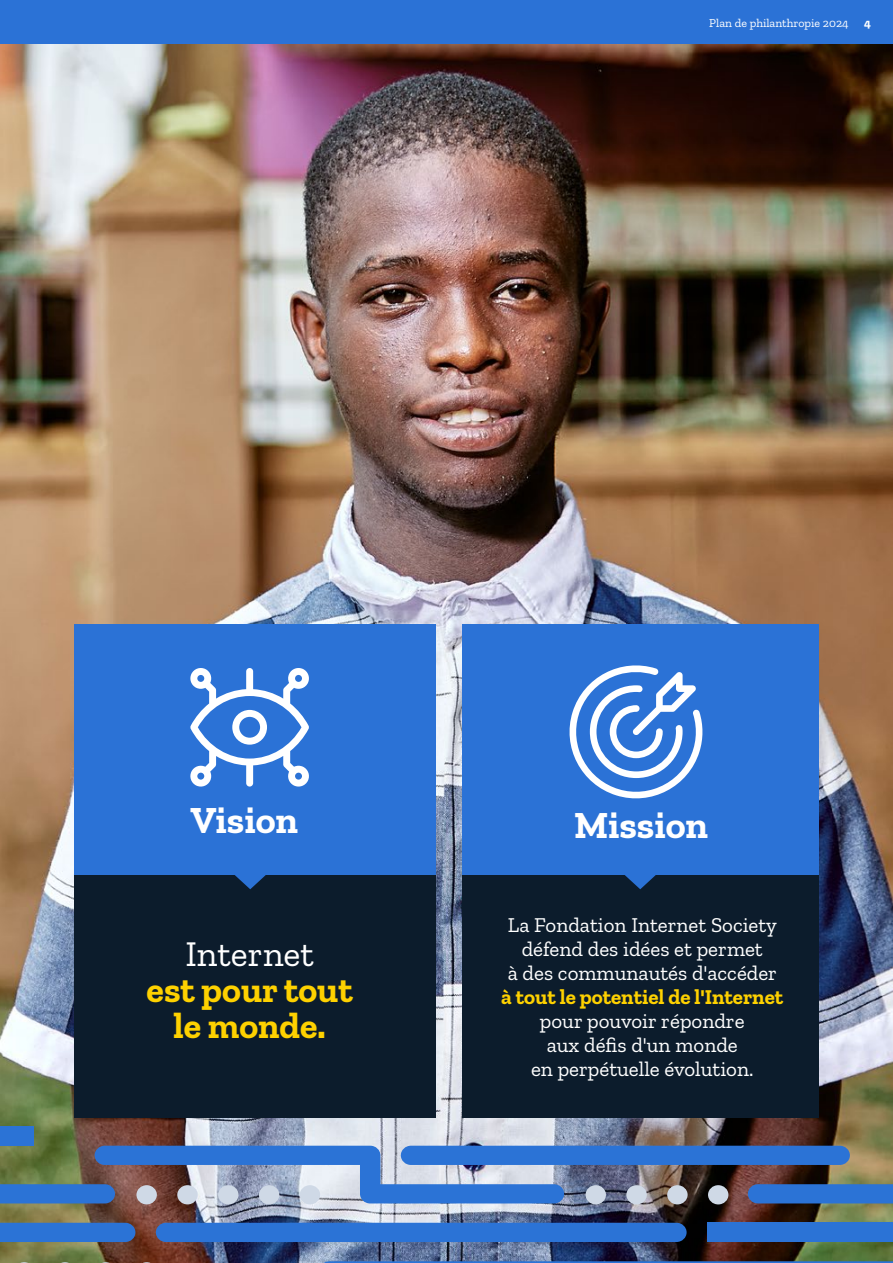
<style>
.page{position:relative;width:893px;height:1263px;background:#fff}
.page>*{position:absolute;margin:0;border:0;box-sizing:border-box;transform-origin:0 0}
.t1{font:700 38.1px "Zilla Slab";color:#fff}
.t2{font:700 36px/36px "Zilla Slab";color:#fed100;text-align:center}
.t3{font:36px "Zilla Slab";color:#fff}
.t4{font:21px/24px "Zilla Slab";color:#fff;text-align:center}
.t5{font:700 21px "Zilla Slab";color:#fed100}
.t6{font:12px "Zilla Slab";color:#fff}
.t7{font:700 12px "Zilla Slab";color:#fff}
</style>
<div class="page">
<div style="left:0;top:0;width:893px;height:45px;background:#2b72d6"></div>
<img style="left:0;top:45px;width:893px;height:1218px">
<div style="left:74px;top:856px;width:362px;height:262px;background:#0c1c2c"></div>
<div style="left:74px;top:624px;width:362px;height:251px;background:#2b72d6"></div>
<svg style="left:235px;top:875px;width:31px;height:14px"></svg>
<svg style="left:190px;top:668px;width:119px;height:119px"></svg>
<div style="left:0;top:1223px;width:135px;height:19px;background:#2b73d6"></div>
<div style="left:156px;top:1223px;width:531px;height:19px;background:#2b73d6"></div>
<div style="left:707px;top:1223px;width:186px;height:19px;background:#2b73d6"></div>
<svg style="left:319px;top:1261px;width:574px;height:2px"></svg>
<div style="left:0;top:1126px;width:33px;height:20px;background:#2b73d6"></div>
<svg style="left:0;top:1262px;width:157px;height:1px"></svg>
<img style="left:0;top:1146px;width:893px;height:58px">
<div style="left:462px;top:855px;width:356px;height:263px;background:#0c1c2c"></div>
<div style="left:462px;top:624px;width:356px;height:251px;background:#2b72d6"></div>
<svg style="left:625px;top:875px;width:31px;height:14px"></svg>
<svg style="left:569px;top:665px;width:134px;height:134px"></svg>
<p class="t6" style="left:709px;top:16px;width:141px">Plan de philanthropie 2024</p>
<p class="t7" style="left:864px;top:16px;width:8px">4</p>
<h1 class="t1" style="left:190px;top:798px;width:109px">Vision</h1>
<h1 class="t1" style="left:574px;top:803px;width:136px">Mission</h1>
<h2 class="t3" style="left:185px;top:934px;width:130px">Internet</h2>
<h2 class="t2" style="left:147px;top:972px;width:207px">est pour tout le monde.</h2>
<p class="t4" style="left:508px;top:913px;width:271px">La Fondation Internet Society défend des idées et permet<br>à des communautés d'accéder</p>
<p class="t5" style="left:501px;top:985px;width:283px">à tout le potentiel de l'Internet</p>
<p class="t4" style="left:531px;top:1009px;width:224px">pour pouvoir répondre aux défis d'un monde<br>en perpétuelle évolution.</p>
</div>
